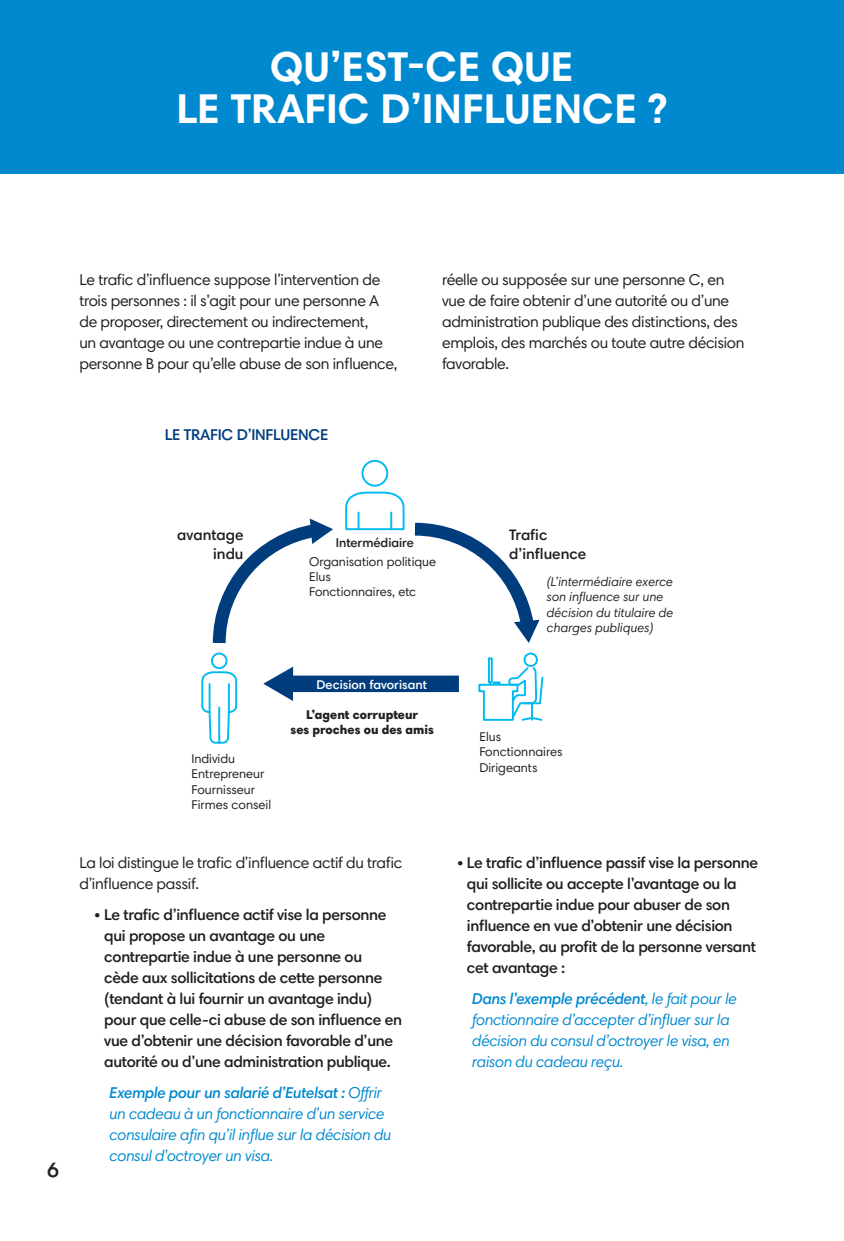
<style>
.page{position:relative;width:844px;height:1241px;background:#fff}
.page>*{position:absolute;margin:0;border:0;box-sizing:border-box;transform-origin:0 0}
.Style_de_paragraphe{font:700 42px "Harmonia Sans Pro Cyr";color:#fff}
.t1{font:600 21px "Harmonia Sans Pro Cyr";color:#231f20}
.t2{font:600 15.75px/21px "Harmonia Sans Pro Cyr";letter-spacing:-.02em;color:#231f20}
.t3{font:15.75px/21px "Harmonia Sans Pro Cyr";letter-spacing:-.02em;color:#231f20}
.t4{font:italic 15.75px/21px "Harmonia Sans Pro Cyr";letter-spacing:-.02em;color:#0089cf}
.t5{font:600 15.75px "Harmonia Sans Pro Cyr";letter-spacing:-.02em;color:#013d7d}
.t6{font:600 15.4px/18.4px "Harmonia Sans Pro Cyr";color:#231f20;text-align:right}
.t7{font:12.78px/15.4px "Harmonia Sans Pro Cyr";color:#231f20}
.t8{font:italic 12.78px/15.4px "Harmonia Sans Pro Cyr";color:#231f20}
.t9{font:900 12.78px/15.4px "Harmonia Sans Pro Cyr";color:#231f20;text-align:center}
.t10{font:600 12.78px "Harmonia Sans Pro Cyr";color:#fff}
.t11{font:600 12.78px "Harmonia Sans Pro Cyr";color:#231f20}
.s1{font-weight:600}
</style>
<div class="page">
<div style="left:0;top:0;width:843px;height:174px;background:#0089cf"></div>
<div style="left:211px;top:652px;width:16px;height:17px;border:2px solid #00baf1;border-radius:50%"></div>
<svg style="left:201px;top:671px;width:37px;height:73px"></svg>
<hr style="left:228px;top:684px;width:2px;height:27px;background:#00baf1">
<div style="left:361px;top:460px;width:27px;height:26px;border:2px solid #00baf1;border-radius:50%"></div>
<div style="left:523px;top:652px;width:14px;height:14px;border:2px solid #00baf1;border-radius:50%"></div>
<div style="left:488px;top:657px;width:4px;height:26px;border:2px solid #00baf1"></div>
<svg style="left:478px;top:666px;width:66px;height:55px"></svg>
<svg style="left:263px;top:666px;width:196px;height:35px"></svg>
<svg style="left:212px;top:518px;width:121px;height:137px"></svg>
<svg style="left:345px;top:491px;width:195px;height:152px"></svg>
<p class="Style_de_paragraphe" style="left:270px;top:40px;width:305px">QU’EST-CE QUE</p>
<p class="Style_de_paragraphe" style="left:176px;top:82px;width:492px">LE TRAFIC D’INFLUENCE ?</p>
<p class="t3" style="left:79px;top:268px;width:319px">Le trafic d’influence suppose l’intervention de trois personnes : il s’agit pour une personne A de proposer, directement ou indirectement,<br>un avantage ou une contrepartie indue à une personne B pour qu’elle abuse de son influence,</p>
<p class="t3" style="left:442px;top:268px;width:304px">réelle ou supposée sur une personne C, en vue de faire obtenir d’une autorité ou d’une administration publique des distinctions, des emplois, des marchés ou toute autre décision favorable.</p>
<p class="t5" style="left:165px;top:424px;width:165px">LE TRAFIC D’INFLUENCE</p>
<h2 class="t1" style="left:47px;top:1156px;width:13px">6</h2>
<p class="t6" style="left:177px;top:525px;width:68px">avantage indu</p>
<p class="t6" style="left:509px;top:525px;width:79px;text-align:left">Trafic d’influence</p>
<p class="t11" style="left:336px;top:534px;width:80px">Intermédiaire</p>
<p class="t7" style="left:309px;top:553px;width:129px">Organisation politique<br>Elus<br>Fonctionnaires, etc</p>
<p class="t8" style="left:546px;top:573px;width:128px">(L’intermédiaire exerce son influence sur une décision du titulaire de charges publiques)</p>
<p class="t7" style="left:191px;top:750px;width:81px">Individu<br>Entrepreneur<br>Fournisseur<br>Firmes conseil</p>
<p class="t10" style="left:316px;top:676px;width:112px">Decision favorisant</p>
<p class="t9" style="left:290px;top:706px;width:145px">L’agent corrupteur<br>ses proches ou des amis</p>
<p class="t3" style="left:79px;top:851px;width:324px">La loi distingue le trafic d’influence actif du trafic d’influence passif.</p>
<p class="t2" style="left:104px;top:903px;width:299px;text-indent:-10px">• Le trafic d’influence actif vise la personne qui propose un avantage ou une contrepartie indue à une personne ou<br>cède aux sollicitations de cette personne (tendant à lui fournir un avantage indu) pour que celle-ci abuse de son influence en vue d’obtenir une décision favorable d’une autorité ou d’une administration publique.</p>
<p class="t4" style="left:109px;top:1081px;width:283px"><span class="s1">Exemple pour un salarié d’Eutelsat :</span> Offrir un cadeau à un fonctionnaire d’un service consulaire afin qu’il influe sur la décision du consul d’octroyer un visa.</p>
<p class="t7" style="left:479px;top:728px;width:85px">Elus<br>Fonctionnaires<br>Dirigeants</p>
<p class="t2" style="left:467px;top:851px;width:293px;text-indent:-10px">• Le trafic d’influence passif vise la personne qui sollicite ou accepte l’avantage ou la contrepartie indue pour abuser de son influence en vue d’obtenir une décision favorable, au profit de la personne versant cet avantage :</p>
<p class="t4" style="left:472px;top:987px;width:266px"><span class="s1">Dans l’exemple précédent</span>, le fait pour le fonctionnaire d’accepter d’influer sur la décision du consul d’octroyer le visa, en raison du cadeau reçu.</p>
</div>
